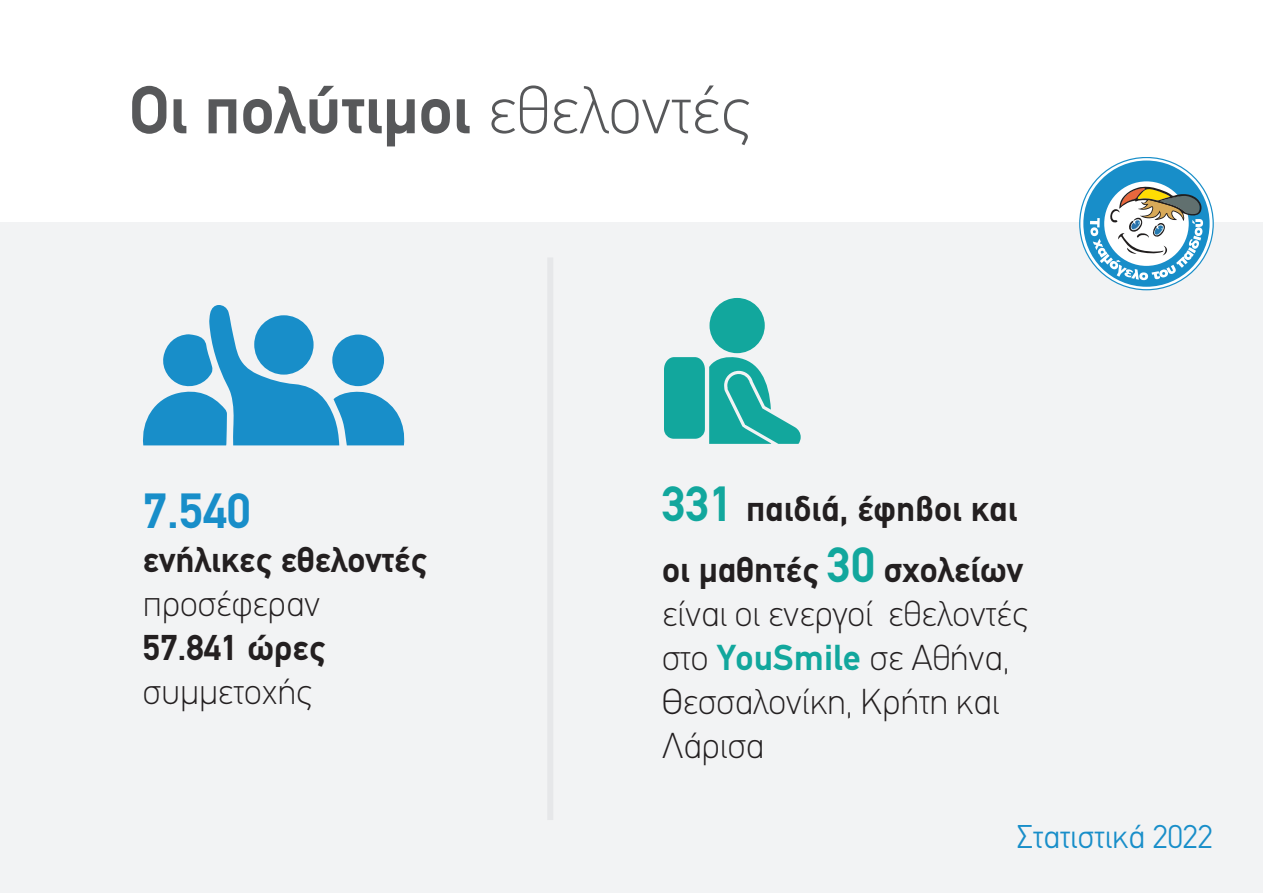
<style>
.page{position:relative;width:1263px;height:893px;background:#fff}
.page>*{position:absolute;margin:0;border:0;box-sizing:border-box;transform-origin:0 0}
.t1{font:700 68.1px "PF Din Text";color:#57585a}
.t2{font:700 49.95px "PF Din Text";color:#188ec9}
.t3{font:100 36.15px/44px "PF Din Text";color:#231f20}
.t4{font:700 36.15px/61.3px "PF Din Text";color:#231f20}
.t5{font:300 33px "PF Din Text";color:#188ec9}
.s1{font-weight:100}
.s2{font-size:49.95px;color:#12a79d}
.s3{font-weight:700;font-size:36.45px;color:#12a79d}
</style>
<div class="page">
<div style="left:1px;top:223px;width:1262px;height:670px;background:#f2f3f4"></div>
<svg style="left:1083px;top:161px;width:126px;height:126px"></svg>
<svg style="left:143px;top:305px;width:262px;height:140px"></svg>
<div style="left:709px;top:298px;width:56px;height:55px;background:#12a79d;border-radius:50%"></div>
<svg style="left:664px;top:357px;width:137px;height:87px"></svg>
<div style="left:547px;top:257px;width:6px;height:563px;background:#e6e7e9"></div>
<h1 class="t1" style="left:129px;top:70px;width:621px">Οι πολύτιµοι <span class="s1">εθελοντές</span></h1>
<h2 class="t2" style="left:143px;top:482px;width:109px">7.540</h2>
<p class="t4" style="left:143px;top:529px;width:285px">ενήλικες εθελοντές</p>
<p class="t3" style="left:143px;top:582px;width:179px">προσέφεραν</p>
<p class="t4" style="left:143px;top:617px;width:184px">57.841 ώρες</p>
<p class="t3" style="left:143px;top:670px;width:170px">συµµετοχής</p>
<p class="t4" style="left:662px;top:477px;width:363px"><span class="s2">331</span> παιδιά, έφηβοι και οι µαθητές <span class="s2">30</span> σχολείων</p>
<p class="t3" style="left:662px;top:592px;width:367px">είναι οι ενεργοί εθελοντές στο <span class="s3">YouSmile</span> σε Αθήνα,<br>Θεσσαλονίκη, Κρήτη και<br>Λάρισα</p>
<p class="t5" style="left:1017px;top:817px;width:198px">Στατιστικά 2022</p>
</div>
